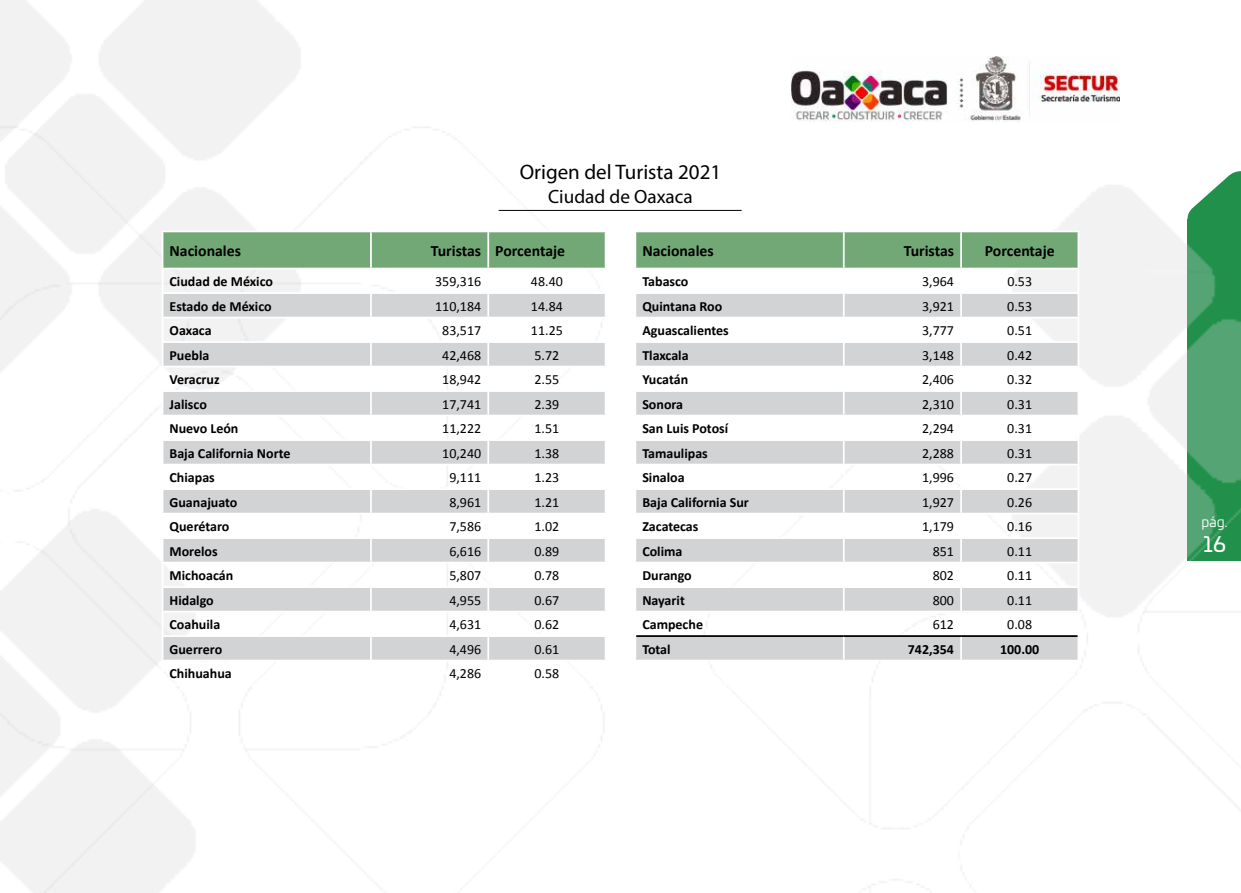
<style>
.page{position:relative;width:1241px;height:893px;background:#fff}
.page>*{position:absolute;margin:0;border:0;box-sizing:border-box;transform-origin:0 0}
.t1{font:21px "Myriad Pro";color:#000}
.t2{font:21px "Univia Pro";color:#fff}
.t3{font:19.25px "Myriad Pro";color:#000}
.t4{font:700 15.75px "Calibri";color:#000}
.t5{font:700 14px "Calibri";color:#000}
.t6{font:14px "Calibri";color:#000}
.t7{font:14px "Univia Pro";color:#fff}
</style>
<div class="page">
<img style="left:0;top:0;width:1239px;height:893px">
<img style="left:791px;top:57px;width:328px;height:64px">
<hr style="left:960px;top:231px;width:119px;height:1px;background:#fff">
<hr style="left:1077px;top:232px;width:2px;height:36px;background:#fff">
<hr style="left:960px;top:268px;width:119px;height:1px;background:#fff">
<hr style="left:1077px;top:269px;width:2px;height:23px;background:#fff">
<hr style="left:960px;top:292px;width:119px;height:2px;background:#fff">
<hr style="left:1077px;top:294px;width:2px;height:23px;background:#fff">
<hr style="left:960px;top:317px;width:119px;height:1px;background:#fff">
<hr style="left:1077px;top:318px;width:2px;height:23px;background:#fff">
<hr style="left:960px;top:341px;width:119px;height:2px;background:#fff">
<hr style="left:1077px;top:343px;width:2px;height:23px;background:#fff">
<hr style="left:960px;top:366px;width:119px;height:1px;background:#fff">
<hr style="left:1077px;top:367px;width:2px;height:23px;background:#fff">
<hr style="left:960px;top:390px;width:119px;height:2px;background:#fff">
<hr style="left:1077px;top:392px;width:2px;height:23px;background:#fff">
<hr style="left:960px;top:415px;width:119px;height:1px;background:#fff">
<hr style="left:1077px;top:416px;width:2px;height:23px;background:#fff">
<hr style="left:960px;top:439px;width:119px;height:2px;background:#fff">
<hr style="left:1077px;top:441px;width:2px;height:23px;background:#fff">
<hr style="left:960px;top:464px;width:119px;height:1px;background:#fff">
<hr style="left:1077px;top:465px;width:2px;height:23px;background:#fff">
<hr style="left:960px;top:488px;width:119px;height:2px;background:#fff">
<hr style="left:1077px;top:490px;width:2px;height:23px;background:#fff">
<hr style="left:960px;top:513px;width:119px;height:1px;background:#fff">
<hr style="left:1077px;top:514px;width:2px;height:23px;background:#fff">
<hr style="left:960px;top:537px;width:119px;height:2px;background:#fff">
<hr style="left:1077px;top:539px;width:2px;height:23px;background:#fff">
<hr style="left:960px;top:562px;width:119px;height:1px;background:#fff">
<hr style="left:1077px;top:563px;width:2px;height:23px;background:#fff">
<hr style="left:960px;top:586px;width:119px;height:2px;background:#fff">
<hr style="left:1077px;top:588px;width:2px;height:23px;background:#fff">
<hr style="left:960px;top:611px;width:119px;height:1px;background:#fff">
<hr style="left:1077px;top:612px;width:2px;height:24px;background:#fff">
<hr style="left:1077px;top:636px;width:2px;height:24px;background:#fff">
<hr style="left:960px;top:660px;width:119px;height:1px;background:#fff">
<svg style="left:162px;top:231px;width:916px;height:453px"></svg>
<hr style="left:1077px;top:661px;width:2px;height:23px;background:#fff">
<hr style="left:162px;top:684px;width:209px;height:2px;background:#fff">
<hr style="left:371px;top:684px;width:117px;height:2px;background:#fff">
<hr style="left:488px;top:684px;width:117px;height:2px;background:#fff">
<hr style="left:605px;top:684px;width:30px;height:2px;background:#fff">
<hr style="left:635px;top:684px;width:208px;height:2px;background:#fff">
<hr style="left:843px;top:684px;width:117px;height:2px;background:#fff">
<hr style="left:960px;top:684px;width:119px;height:2px;background:#fff">
<hr style="left:636px;top:635px;width:207px;height:2px;background:#000">
<hr style="left:843px;top:635px;width:117px;height:2px;background:#000">
<hr style="left:960px;top:635px;width:117px;height:2px;background:#000">
<hr style="left:498px;top:210px;width:243px;height:1px;background:#000">
<h1 class="t1" style="left:519px;top:159px;width:203px">Origen del Turista 2021</h1>
<h2 class="t3" style="left:548px;top:184px;width:146px">Ciudad de Oaxaca</h2>
<p class="t4" style="left:169px;top:241px;width:73px">Nacionales</p>
<p class="t4" style="left:431px;top:241px;width:136px">Turistas Porcentaje</p>
<p class="t4" style="left:642px;top:241px;width:73px">Nacionales</p>
<p class="t4" style="left:903px;top:241px;width:52px">Turistas</p>
<p class="t4" style="left:984px;top:241px;width:71px">Porcentaje</p>
<p class="t5" style="left:169px;top:272px;width:105px">Ciudad de México</p>
<p class="t6" style="left:435px;top:273px;width:48px">359,316</p>
<p class="t6" style="left:531px;top:273px;width:33px">48.40</p>
<p class="t5" style="left:642px;top:272px;width:48px">Tabasco</p>
<p class="t6" style="left:922px;top:273px;width:33px">3,964</p>
<p class="t6" style="left:1007px;top:273px;width:26px">0.53</p>
<p class="t5" style="left:169px;top:297px;width:104px">Estado de México</p>
<p class="t6" style="left:435px;top:297px;width:48px">110,184</p>
<p class="t6" style="left:531px;top:297px;width:33px">14.84</p>
<p class="t5" style="left:642px;top:297px;width:81px">Quintana Roo</p>
<p class="t6" style="left:922px;top:297px;width:33px">3,921</p>
<p class="t6" style="left:1007px;top:297px;width:26px">0.53</p>
<p class="t5" style="left:169px;top:321px;width:44px">Oaxaca</p>
<p class="t6" style="left:442px;top:322px;width:40px">83,517</p>
<p class="t6" style="left:531px;top:322px;width:33px">11.25</p>
<p class="t5" style="left:642px;top:321px;width:88px">Aguascalientes</p>
<p class="t6" style="left:922px;top:322px;width:33px">3,777</p>
<p class="t6" style="left:1007px;top:322px;width:26px">0.51</p>
<p class="t5" style="left:169px;top:346px;width:41px">Puebla</p>
<p class="t6" style="left:442px;top:346px;width:40px">42,468</p>
<p class="t6" style="left:534px;top:346px;width:26px">5.72</p>
<p class="t5" style="left:642px;top:346px;width:48px">Tlaxcala</p>
<p class="t6" style="left:922px;top:346px;width:33px">3,148</p>
<p class="t6" style="left:1007px;top:346px;width:26px">0.42</p>
<p class="t5" style="left:169px;top:370px;width:52px">Veracruz</p>
<p class="t6" style="left:442px;top:371px;width:40px">18,942</p>
<p class="t6" style="left:534px;top:371px;width:26px">2.55</p>
<p class="t5" style="left:642px;top:370px;width:47px">Yucatán</p>
<p class="t6" style="left:922px;top:371px;width:33px">2,406</p>
<p class="t6" style="left:1007px;top:371px;width:26px">0.32</p>
<p class="t5" style="left:169px;top:395px;width:39px">Jalisco</p>
<p class="t6" style="left:442px;top:395px;width:40px">17,741</p>
<p class="t6" style="left:534px;top:395px;width:26px">2.39</p>
<p class="t5" style="left:642px;top:395px;width:42px">Sonora</p>
<p class="t6" style="left:922px;top:395px;width:33px">2,310</p>
<p class="t6" style="left:1007px;top:395px;width:26px">0.31</p>
<p class="t5" style="left:169px;top:419px;width:70px">Nuevo León</p>
<p class="t6" style="left:442px;top:420px;width:40px">11,222</p>
<p class="t6" style="left:534px;top:420px;width:26px">1.51</p>
<p class="t5" style="left:642px;top:419px;width:87px">San Luis Potosí</p>
<p class="t6" style="left:922px;top:420px;width:33px">2,294</p>
<p class="t6" style="left:1007px;top:420px;width:26px">0.31</p>
<p class="t5" style="left:169px;top:444px;width:122px">Baja California Norte</p>
<p class="t6" style="left:442px;top:444px;width:40px">10,240</p>
<p class="t6" style="left:534px;top:444px;width:26px">1.38</p>
<p class="t5" style="left:642px;top:444px;width:67px">Tamaulipas</p>
<p class="t6" style="left:922px;top:444px;width:33px">2,288</p>
<p class="t6" style="left:1007px;top:444px;width:26px">0.31</p>
<p class="t5" style="left:169px;top:468px;width:47px">Chiapas</p>
<p class="t6" style="left:449px;top:469px;width:33px">9,111</p>
<p class="t6" style="left:534px;top:469px;width:26px">1.23</p>
<p class="t5" style="left:642px;top:468px;width:44px">Sinaloa</p>
<p class="t6" style="left:922px;top:469px;width:33px">1,996</p>
<p class="t6" style="left:1007px;top:469px;width:26px">0.27</p>
<p class="t5" style="left:169px;top:493px;width:69px">Guanajuato</p>
<p class="t6" style="left:449px;top:493px;width:33px">8,961</p>
<p class="t6" style="left:534px;top:493px;width:26px">1.21</p>
<p class="t5" style="left:642px;top:493px;width:108px">Baja California Sur</p>
<p class="t6" style="left:922px;top:493px;width:33px">1,927</p>
<p class="t6" style="left:1007px;top:493px;width:26px">0.26</p>
<p class="t5" style="left:169px;top:517px;width:61px">Querétaro</p>
<p class="t6" style="left:449px;top:518px;width:33px">7,586</p>
<p class="t6" style="left:534px;top:518px;width:26px">1.02</p>
<p class="t5" style="left:642px;top:517px;width:58px">Zacatecas</p>
<p class="t6" style="left:922px;top:518px;width:33px">1,179</p>
<p class="t6" style="left:1007px;top:518px;width:26px">0.16</p>
<p class="t5" style="left:169px;top:542px;width:50px">Morelos</p>
<p class="t6" style="left:449px;top:542px;width:33px">6,616</p>
<p class="t6" style="left:534px;top:542px;width:26px">0.89</p>
<p class="t5" style="left:642px;top:542px;width:42px">Colima</p>
<p class="t6" style="left:932px;top:542px;width:23px">851</p>
<p class="t6" style="left:1007px;top:542px;width:26px">0.11</p>
<p class="t5" style="left:169px;top:566px;width:65px">Michoacán</p>
<p class="t6" style="left:449px;top:567px;width:33px">5,807</p>
<p class="t6" style="left:534px;top:567px;width:26px">0.78</p>
<p class="t5" style="left:642px;top:566px;width:51px">Durango</p>
<p class="t6" style="left:932px;top:567px;width:23px">802</p>
<p class="t6" style="left:1007px;top:567px;width:26px">0.11</p>
<p class="t5" style="left:169px;top:591px;width:46px">Hidalgo</p>
<p class="t6" style="left:449px;top:591px;width:33px">4,955</p>
<p class="t6" style="left:534px;top:591px;width:26px">0.67</p>
<p class="t5" style="left:642px;top:591px;width:44px">Nayarit</p>
<p class="t6" style="left:932px;top:591px;width:23px">800</p>
<p class="t6" style="left:1007px;top:591px;width:26px">0.11</p>
<p class="t5" style="left:169px;top:615px;width:52px">Coahuila</p>
<p class="t6" style="left:449px;top:616px;width:33px">4,631</p>
<p class="t6" style="left:534px;top:616px;width:26px">0.62</p>
<p class="t5" style="left:642px;top:615px;width:62px">Campeche</p>
<p class="t6" style="left:932px;top:616px;width:23px">612</p>
<p class="t6" style="left:1007px;top:616px;width:26px">0.08</p>
<p class="t5" style="left:169px;top:640px;width:54px">Guerrero</p>
<p class="t6" style="left:449px;top:640px;width:33px">4,496</p>
<p class="t6" style="left:534px;top:640px;width:26px">0.61</p>
<p class="t5" style="left:642px;top:640px;width:30px">Total</p>
<p class="t5" style="left:907px;top:640px;width:48px">742,354</p>
<p class="t5" style="left:999px;top:640px;width:41px">100.00</p>
<p class="t5" style="left:169px;top:664px;width:64px">Chihuahua</p>
<p class="t6" style="left:449px;top:665px;width:33px">4,286</p>
<p class="t6" style="left:534px;top:665px;width:26px">0.58</p>
<p class="t7" style="left:1201px;top:512px;width:28px">pág.</p>
<h1 class="t2" style="left:1203px;top:528px;width:24px">16</h1>
</div>
